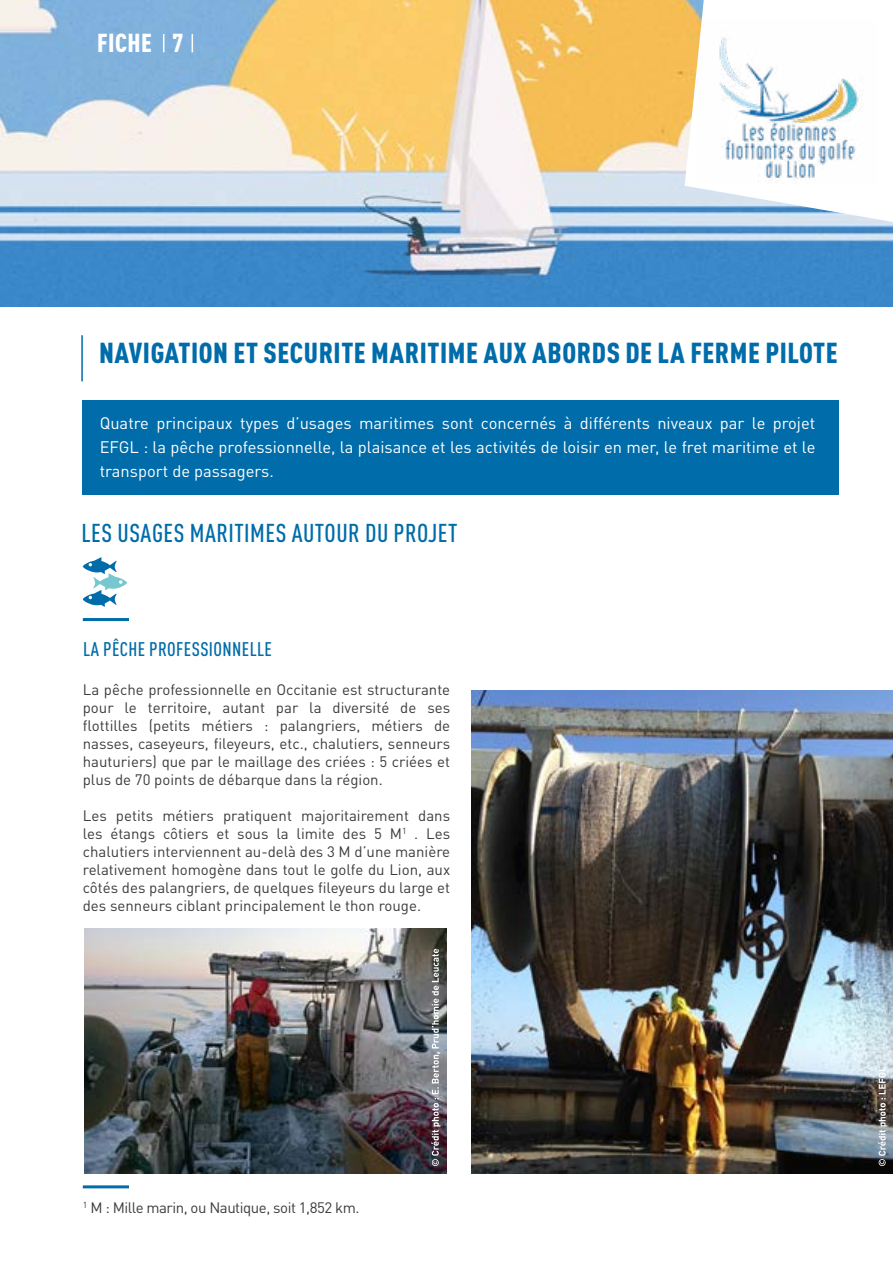
<style>
.page{position:relative;width:893px;height:1263px;background:#fff}
.page>*{position:absolute;margin:0;border:0;box-sizing:border-box;transform-origin:0 0}
.t1{font:900 condensed 28.5px "DIN Pro";letter-spacing:.02em;color:#006caa}
.t2{font:900 condensed 25.65px "DIN Pro";letter-spacing:.015em;color:#fff}
.t3{font:500 condensed 25.5px "DIN Pro";letter-spacing:.02em;color:#006caa}
.t4{font:500 condensed 19.5px "DIN Pro";letter-spacing:.02em;color:#006caa}
.t5{font:16.5px/24px "DIN Pro";color:#fff;text-align:justify}
.t6{font:15px/18px "DIN Pro";color:#3c3c3b;text-align:justify}
.t7{font:15px "DIN Pro";letter-spacing:-.03em;color:#3c3c3b}
</style>
<div class="page">
<div style="left:82px;top:401px;width:757px;height:94px;background:#006caa"></div>
<img style="left:0;top:0;width:893px;height:306px">
<svg style="left:685px;top:0;width:208px;height:222px"></svg>
<img style="left:698px;top:20px;width:179px;height:163px">
<svg style="left:163px;top:34px;width:1px;height:18px"></svg>
<svg style="left:192px;top:34px;width:1px;height:18px"></svg>
<hr style="left:81px;top:335px;width:2px;height:46px;background:#006caa">
<hr style="left:83px;top:618px;width:46px;height:3px;background:#006caa">
<img style="left:472px;top:691px;width:421px;height:483px">
<img style="left:84px;top:928px;width:362px;height:246px">
<svg style="left:431px;top:949px;width:10px;height:217px;background:#88878b"></svg>
<svg style="left:878px;top:1067px;width:9px;height:99px"></svg>
<svg style="left:83px;top:557px;width:44px;height:50px"></svg>
<hr style="left:83px;top:1185px;width:46px;height:3px;background:#006caa">
<h2 class="t2" style="left:97px;top:23px;width:88px">FICHE 7</h2>
<h1 class="t1" style="left:99px;top:331px;width:740px">NAVIGATION ET SECURITE MARITIME AUX ABORDS DE LA FERME PILOTE</h1>
<p class="t5" style="left:100px;top:410px;width:717px">Quatre principaux types d’usages maritimes sont concernés à différents niveaux par le projet EFGL : la pêche professionnelle, la plaisance et les activités de loisir en mer, le fret maritime et le transport de passagers.</p>
<h3 class="t3" style="left:82px;top:514px;width:377px">LES USAGES MARITIMES AUTOUR DU PROJET</h3>
<h3 class="t4" style="left:83px;top:635px;width:190px">LA PÊCHE PROFESSIONNELLE</h3>
<p class="t6" style="left:83px;top:679px;width:369px">La pêche professionnelle en Occitanie est structurante pour le territoire, autant par la diversité de ses flottilles (petits métiers : palangriers, métiers de nasses, caseyeurs, fileyeurs, etc., chalutiers, senneurs hauturiers) que par le maillage des criées : 5 criées et plus de 70 points de débarque dans la région.</p>
<p class="t6" style="left:83px;top:805px;width:369px">Les petits métiers pratiquent majoritairement dans les étangs côtiers et sous la limite des 5 M<sup>1</sup> . Les chalutiers interviennent au-delà des 3 M d’une manière relativement homogène dans tout le golfe du Lion, aux côtés des palangriers, de quelques fileyeurs du large et des senneurs ciblant principalement le thon rouge.</p>
<p class="t7" style="left:83px;top:1195px;width:278px"><sup>1</sup> M : Mille marin, ou Nautique, soit 1,852 km.</p>
</div>
